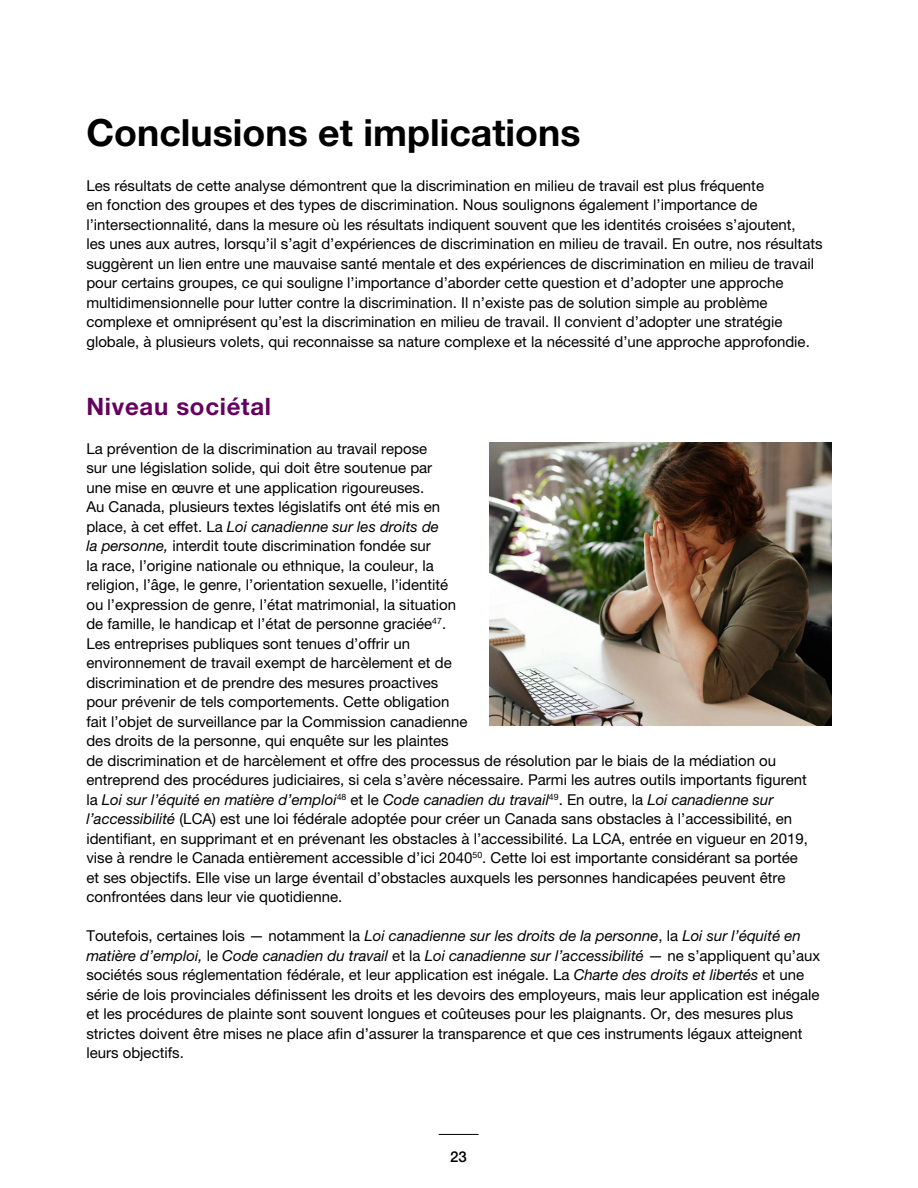
<style>
.page{position:relative;width:918px;height:1188px;background:#fff}
.page>*{position:absolute;margin:0;border:0;box-sizing:border-box;transform-origin:0 0}
.Header_1_-_Black{font:700 37.5px "Helvetica Neue LT Pro";color:#000}
.Heading_2_-_Deep_Fucshia{font:700 24px "Helvetica Neue LT Pro";letter-spacing:.03em;color:#66005f}
.Basic_Body_Paragraph_-_Black{font:15px/19.5px "Helvetica Neue LT Pro";color:#000}
.t1{font:500 15px "Helvetica Neue LT Pro";color:#000}
.s1{font-style:italic}
</style>
<div class="page">
<hr style="left:439px;top:1134px;width:39px;height:1px;background:#000">
<img style="left:489px;top:442px;width:343px;height:284px">
<p class="Header_1_-_Black" style="left:86px;top:109px;width:496px">Conclusions et implications</p>
<p class="Basic_Body_Paragraph_-_Black" style="left:86px;top:175px;width:738px">Les résultats de cette analyse démontrent que la discrimination en milieu de travail est plus fréquente<br>en fonction des groupes et des types de discrimination. Nous soulignons également l’importance de l’intersectionnalité, dans la mesure où les résultats indiquent souvent que les identités croisées s’ajoutent,<br>les unes aux autres, lorsqu’il s’agit d’expériences de discrimination en milieu de travail. En outre, nos résultats suggèrent un lien entre une mauvaise santé mentale et des expériences de discrimination en milieu de travail pour certains groupes, ce qui souligne l’importance d’aborder cette question et d’adopter une approche multidimensionnelle pour lutter contre la discrimination. Il n’existe pas de solution simple au problème complexe et omniprésent qu’est la discrimination en milieu de travail. Il convient d’adopter une stratégie globale, à plusieurs volets, qui reconnaisse sa nature complexe et la nécessité d’une approche approfondie.</p>
<p class="Heading_2_-_Deep_Fucshia" style="left:86px;top:391px;width:186px">Niveau sociétal</p>
<p class="Basic_Body_Paragraph_-_Black" style="left:86px;top:438px;width:723px">La prévention de la discrimination au travail repose<br>sur une législation solide, qui doit être soutenue par<br>une mise en œuvre et une application rigoureuses.<br>Au Canada, plusieurs textes législatifs ont été mis en<br>place, à cet effet. La <span class="s1">Loi canadienne sur les droits de<br>la personne,</span> interdit toute discrimination fondée sur<br>la race, l’origine nationale ou ethnique, la couleur, la<br>religion, l’âge, le genre, l’orientation sexuelle, l’identité<br>ou l’expression de genre, l’état matrimonial, la situation<br>de famille, le handicap et l’état de personne graciée<sup>47</sup>.<br>Les entreprises publiques sont tenues d’offrir un<br>environnement de travail exempt de harcèlement et de<br>discrimination et de prendre des mesures proactives<br>pour prévenir de tels comportements. Cette obligation<br>fait l’objet de surveillance par la Commission canadienne<br>des droits de la personne, qui enquête sur les plaintes<br>de discrimination et de harcèlement et offre des processus de résolution par le biais de la médiation ou entreprend des procédures judiciaires, si cela s’avère nécessaire. Parmi les autres outils importants figurent la <span class="s1">Loi sur l’équité en matière d’emploi</span><sup>48</sup> et le <span class="s1">Code canadien du travail</span><sup>49</sup>. En outre, la <span class="s1">Loi canadienne sur l’accessibilité</span> (LCA) est une loi fédérale adoptée pour créer un Canada sans obstacles à l’accessibilité, en identifiant, en supprimant et en prévenant les obstacles à l’accessibilité. La LCA, entrée en vigueur en 2019, vise à rendre le Canada entièrement accessible d’ici 2040<sup>50</sup>. Cette loi est importante considérant sa portée et ses objectifs. Elle vise un large éventail d’obstacles auxquels les personnes handicapées peuvent être confrontées dans leur vie quotidienne.</p>
<p class="Basic_Body_Paragraph_-_Black" style="left:86px;top:926px;width:735px">Toutefois, certaines lois — notamment la <span class="s1">Loi canadienne sur les droits de la personne</span>, la <span class="s1">Loi sur l’équité en matière d’emploi,</span> le <span class="s1">Code canadien du travail</span> et la <span class="s1">Loi canadienne sur l’accessibilité</span> — ne s’appliquent qu’aux sociétés sous réglementation fédérale, et leur application est inégale. La <span class="s1">Charte des droits et libertés</span> et une série de lois provinciales définissent les droits et les devoirs des employeurs, mais leur application est inégale et les procédures de plainte sont souvent longues et coûteuses pour les plaignants. Or, des mesures plus strictes doivent être mises ne place afin d’assurer la transparence et que ces instruments légaux atteignent leurs objectifs.</p>
<p class="t1" style="left:450px;top:1147px;width:18px">23</p>
</div>
